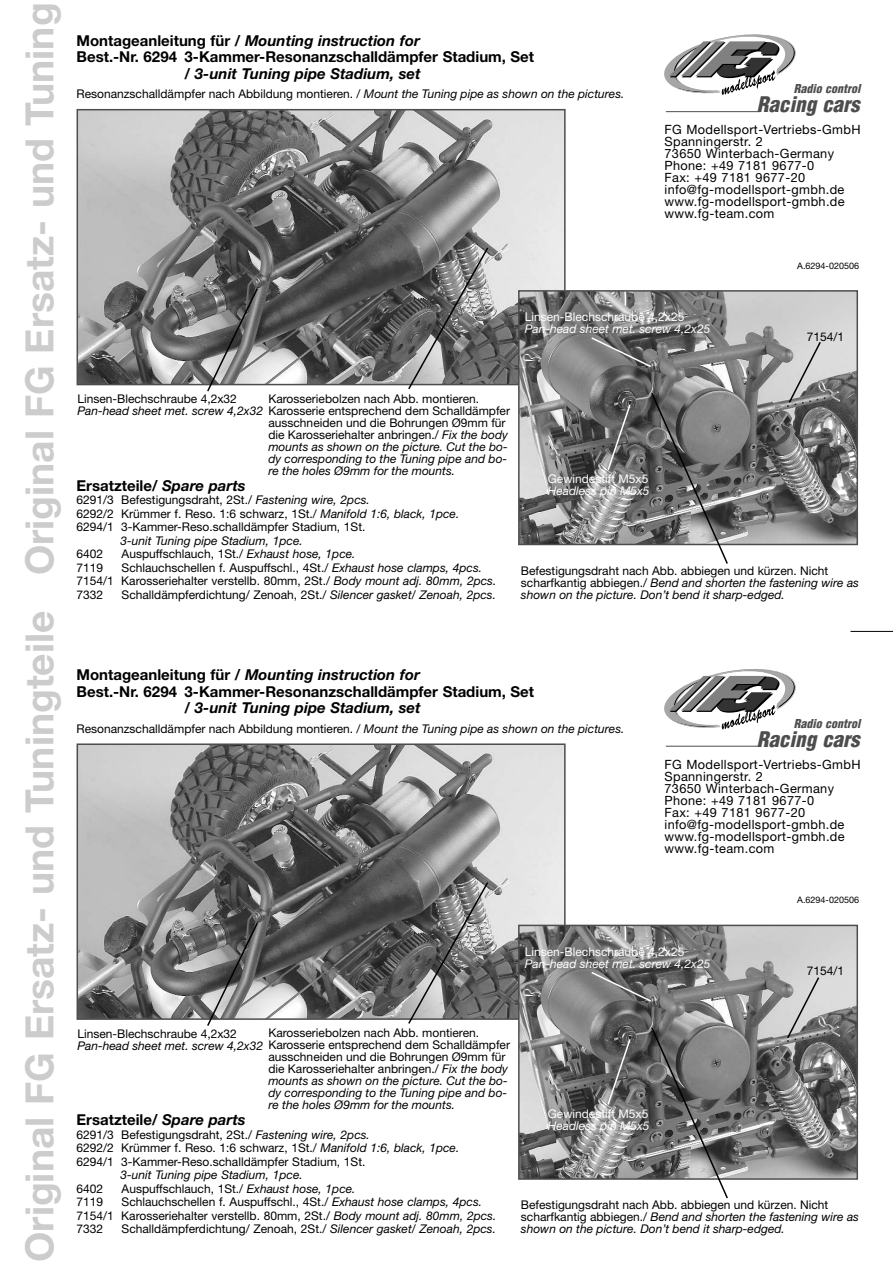
<style>
.page{position:relative;width:893px;height:1263px;background:#fff}
.page>*{position:absolute;margin:0;border:0;box-sizing:border-box;transform-origin:0 0}
.t1{font:700 39px "Helvetica Neue";color:#ccc}
.t2{font:italic 900 condensed 21px "Helvetica";color:#4d4d4d}
.t3{font:700 15px/16.5px "Helvetica Neue";color:#000}
.t4{font:italic 700 15px "Helvetica Neue";color:#000}
.t5{font:12.75px/12px "Helvetica Neue";letter-spacing:.03em;color:#000}
.t6{font:12px/12px "Helvetica Neue";color:#000}
.t7{font:italic 12px/12px "Helvetica Neue";color:#000}
.t8{font:italic 12px "Helvetica Neue";color:#fff}
.t9{font:12px "Helvetica Neue";color:#fff}
.t10{font:italic 900 condensed 12px "Helvetica";color:#4d4d4d}
.t11{font:9px "Helvetica Neue";color:#000}
.s1{font-style:italic}
.s2{font-style:normal}
</style>
<div class="page">
<img style="left:80px;top:112px;width:483px;height:270px">
<div style="left:77px;top:109px;width:489px;height:276px;border:2px solid #4d4d4d"></div>
<img style="left:521px;top:293px;width:334px;height:249px">
<div style="left:518px;top:290px;width:340px;height:255px;border:2px solid #4d4d4d"></div>
<svg style="left:206px;top:287px;width:53px;height:105px;background:#848484"></svg>
<svg style="left:407px;top:246px;width:83px;height:144px;background:#7c7c7c"></svg>
<hr style="left:850px;top:631px;width:43px;height:1px;background:#000">
<svg style="left:664px;top:34px;width:132px;height:61px"></svg>
<hr style="left:666px;top:111px;width:94px;height:1px;background:#4d4d4d">
<img style="left:80px;top:746px;width:483px;height:271px">
<div style="left:77px;top:743px;width:489px;height:277px;border:2px solid #4d4d4d"></div>
<img style="left:521px;top:928px;width:334px;height:249px">
<div style="left:518px;top:925px;width:340px;height:255px;border:2px solid #4d4d4d"></div>
<svg style="left:206px;top:921px;width:53px;height:105px;background:#838383"></svg>
<svg style="left:407px;top:881px;width:83px;height:143px;background:#7c7c7c"></svg>
<svg style="left:590px;top:336px;width:232px;height:863px"></svg>
<h1 class="t1" style="left:25px;top:1262px;width:1261px;rotate:-90deg">Original FG Ersatz- und Tuningteile Original FG Ersatz- und Tuning</h1>
<p class="t3" style="left:77px;top:33px;width:459px">Montageanleitung für / <span class="s1">Mounting instruction for<br></span>Best.-Nr. 6294 3-Kammer-Resonanzschalldämpfer Stadium, Set</p>
<p class="t4" style="left:185px;top:68px;width:238px">/ 3-unit Tuning pipe Stadium, set</p>
<p class="t6" style="left:77px;top:89px;width:549px">Resonanzschalldämpfer nach Abbildung montieren. / <span class="s1">Mount the Tuning pipe as shown on the pictures.</span></p>
<p class="t10" style="left:794px;top:84px;width:71px">Radio control</p>
<p class="t5" style="left:664px;top:125px;width:198px">FG Modellsport-Vertriebs-GmbH<br>Spanningerstr. 2<br>73650 Winterbach-Germany<br>Phone: +49 7181 9677-0<br>Fax: +49 7181 9677-20 info@fg-modellsport-gmbh.de www.fg-modellsport-gmbh.de www.fg-team.com</p>
<h2 class="t2" style="left:757px;top:96px;width:108px">Racing cars</h2>
<p class="t11" style="left:797px;top:262px;width:63px">A.6294-020506</p>
<p class="t9" style="left:525px;top:313px;width:161px">Linsen-Blechschraube 4,2x25</p>
<p class="t8" style="left:525px;top:325px;width:187px">Pan-head sheet met. screw 4,2x25</p>
<p class="t6" style="left:807px;top:331px;width:39px">7154/1</p>
<p class="t6" style="left:268px;top:393px;width:243px">Karosseriebolzen nach Abb. montieren.<br>Karosserie entsprechend dem Schalldämpfer ausschneiden und die Bohrungen Ø9mm für die Karosseriehalter anbringen./ <span class="s1">Fix the body mounts as shown on the picture. Cut the bo&shy;dy corresponding to the Tuning pipe and bo&shy;re the holes Ø9mm for the mounts.</span></p>
<p class="t6" style="left:77px;top:394px;width:161px">Linsen-Blechschraube 4,2x32</p>
<p class="t7" style="left:77px;top:406px;width:187px">Pan-head sheet met. screw 4,2x32</p>
<p class="t3" style="left:77px;top:478px;width:171px">Ersatzteile/ <span class="s1">Spare parts</span></p>
<p class="t6" style="left:77px;top:494px;width:384px;line-height:13.5px">6291/3 Befestigungsdraht, 2St./ <span class="s1">Fastening wire, 2pcs.<br></span>6292/2 Krümmer f. Reso. 1:6 schwarz, 1St./ <span class="s1">Manifold 1:6, black, 1pce.<br></span>6294/1 3-Kammer-Reso.schalldämpfer Stadium, 1St.</p>
<p class="t7" style="left:121px;top:535px;width:184px">3-unit Tuning pipe Stadium, 1pce.</p>
<p class="t6" style="left:77px;top:549px;width:28px">6402</p>
<p class="t6" style="left:122px;top:549px;width:236px">Auspuffschlauch, 1St./ <span class="s1">Exhaust hose, 1pce.</span></p>
<p class="t6" style="left:77px;top:562px;width:28px">7119</p>
<p class="t6" style="left:77px;top:562px;width:421px;line-height:13.5px;text-indent:45px">Schlauchschellen f. Auspuffschl., 4St./ <span class="s1">Exhaust hose clamps, 4pcs.<br></span>7154/1 Karosseriehalter verstellb. 80mm, 2St./ <span class="s1">Body mount adj. 80mm, 2pcs.<br></span>7332</p>
<p class="t6" style="left:122px;top:589px;width:376px">Schalldämpferdichtung/ Zenoah, 2St./ <span class="s1">Silencer gasket/ Zenoah, 2pcs.</span></p>
<p class="t9" style="left:548px;top:475px;width:102px">Gewindestift M5x5</p>
<p class="t8" style="left:548px;top:487px;width:103px">Headless pin M5x5</p>
<p class="t7" style="left:521px;top:566px;width:340px"><span class="s2">Befestigungsdraht nach Abb. abbiegen und kürzen. Nicht scharfkantig abbiegen./</span> Bend and shorten the fastening wire as shown on the picture. Don’t bend it sharp-edged.</p>
<p class="t3" style="left:77px;top:668px;width:459px">Montageanleitung für / <span class="s1">Mounting instruction for<br></span>Best.-Nr. 6294 3-Kammer-Resonanzschalldämpfer Stadium, Set</p>
<p class="t4" style="left:185px;top:703px;width:238px">/ 3-unit Tuning pipe Stadium, set</p>
<p class="t6" style="left:77px;top:724px;width:549px">Resonanzschalldämpfer nach Abbildung montieren. / <span class="s1">Mount the Tuning pipe as shown on the pictures.</span></p>
<p class="t10" style="left:794px;top:719px;width:71px">Radio control</p>
<p class="t5" style="left:664px;top:760px;width:198px">FG Modellsport-Vertriebs-GmbH<br>Spanningerstr. 2<br>73650 Winterbach-Germany<br>Phone: +49 7181 9677-0<br>Fax: +49 7181 9677-20 info@fg-modellsport-gmbh.de www.fg-modellsport-gmbh.de www.fg-team.com</p>
<h2 class="t2" style="left:757px;top:731px;width:108px">Racing cars</h2>
<p class="t11" style="left:797px;top:897px;width:63px">A.6294-020506</p>
<p class="t9" style="left:525px;top:947px;width:161px">Linsen-Blechschraube 4,2x25</p>
<p class="t8" style="left:525px;top:959px;width:187px">Pan-head sheet met. screw 4,2x25</p>
<p class="t6" style="left:807px;top:966px;width:39px">7154/1</p>
<p class="t6" style="left:268px;top:1028px;width:243px">Karosseriebolzen nach Abb. montieren.<br>Karosserie entsprechend dem Schalldämpfer ausschneiden und die Bohrungen Ø9mm für die Karosseriehalter anbringen./ <span class="s1">Fix the body mounts as shown on the picture. Cut the bo&shy;dy corresponding to the Tuning pipe and bo&shy;re the holes Ø9mm for the mounts.</span></p>
<p class="t6" style="left:77px;top:1029px;width:161px">Linsen-Blechschraube 4,2x32</p>
<p class="t7" style="left:77px;top:1041px;width:187px">Pan-head sheet met. screw 4,2x32</p>
<p class="t3" style="left:77px;top:1113px;width:171px">Ersatzteile/ <span class="s1">Spare parts</span></p>
<p class="t6" style="left:77px;top:1129px;width:384px;line-height:13.5px">6291/3 Befestigungsdraht, 2St./ <span class="s1">Fastening wire, 2pcs.<br></span>6292/2 Krümmer f. Reso. 1:6 schwarz, 1St./ <span class="s1">Manifold 1:6, black, 1pce.<br></span>6294/1 3-Kammer-Reso.schalldämpfer Stadium, 1St.</p>
<p class="t7" style="left:121px;top:1170px;width:184px">3-unit Tuning pipe Stadium, 1pce.</p>
<p class="t6" style="left:77px;top:1183px;width:28px">6402</p>
<p class="t6" style="left:122px;top:1183px;width:236px">Auspuffschlauch, 1St./ <span class="s1">Exhaust hose, 1pce.</span></p>
<p class="t6" style="left:77px;top:1197px;width:28px">7119</p>
<p class="t6" style="left:77px;top:1196px;width:421px;line-height:13.5px;text-indent:45px">Schlauchschellen f. Auspuffschl., 4St./ <span class="s1">Exhaust hose clamps, 4pcs.<br></span>7154/1 Karosseriehalter verstellb. 80mm, 2St./ <span class="s1">Body mount adj. 80mm, 2pcs.<br></span>7332</p>
<p class="t6" style="left:122px;top:1224px;width:376px">Schalldämpferdichtung/ Zenoah, 2St./ <span class="s1">Silencer gasket/ Zenoah, 2pcs.</span></p>
<p class="t9" style="left:548px;top:1109px;width:102px">Gewindestift M5x5</p>
<p class="t8" style="left:548px;top:1121px;width:103px">Headless pin M5x5</p>
<p class="t7" style="left:521px;top:1200px;width:340px"><span class="s2">Befestigungsdraht nach Abb. abbiegen und kürzen. Nicht scharfkantig abbiegen./</span> Bend and shorten the fastening wire as shown on the picture. Don’t bend it sharp-edged.</p>
</div>
